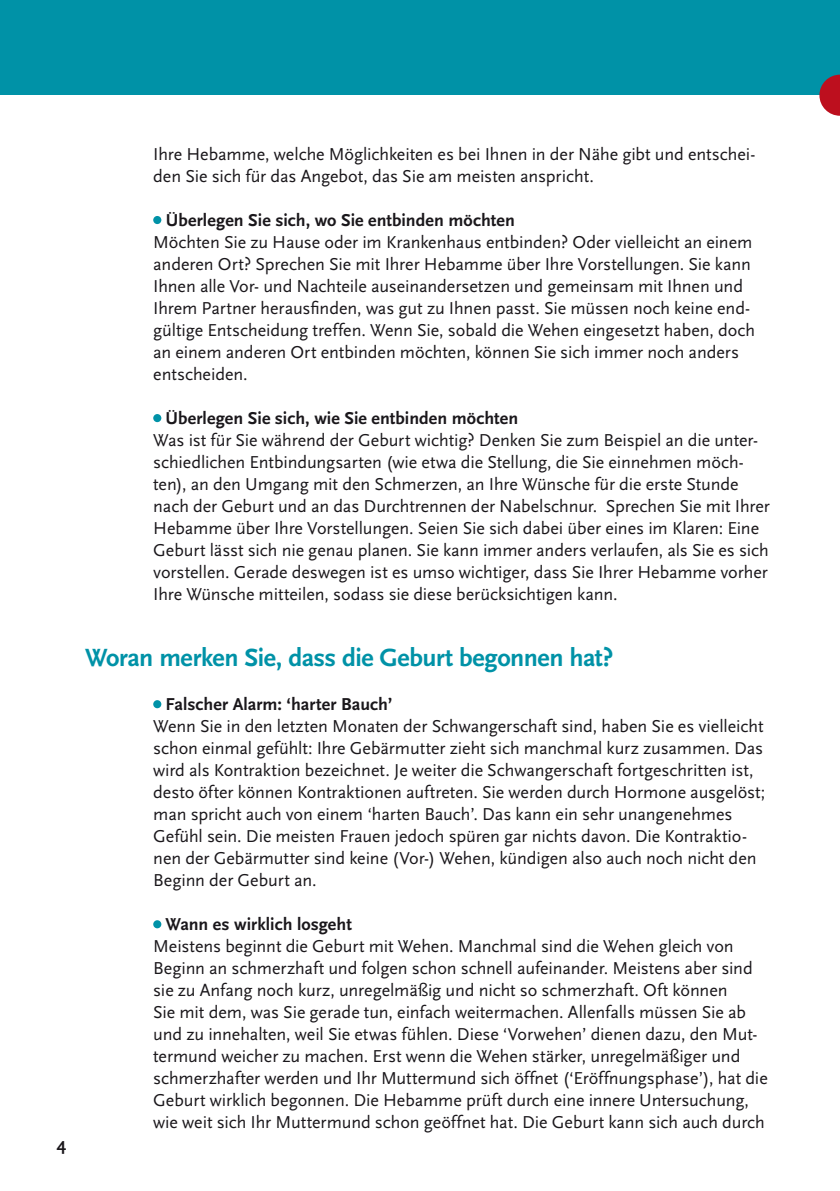
<style>
.page{position:relative;width:840px;height:1191px;background:#fff}
.page>*{position:absolute;margin:0;border:0;box-sizing:border-box;transform-origin:0 0}
.t1{font:700 26px "Scala Sans";letter-spacing:-.02em;color:#0092a7}
.t2{font:18px/22px "Scala Sans";letter-spacing:-.005em;color:#1a171b}
.t3{font:700 18px "Scala Sans";letter-spacing:.005em;color:#1a171b}
</style>
<div class="page">
<div style="left:0;top:0;width:839px;height:95px;background:#0092a7"></div>
<div style="left:153px;top:216px;width:8px;height:8px;background:#0092a7;border-radius:50%"></div>
<div style="left:153px;top:414px;width:8px;height:8px;background:#0092a7;border-radius:50%"></div>
<div style="left:153px;top:700px;width:8px;height:8px;background:#0092a7;border-radius:50%"></div>
<div style="left:153px;top:920px;width:8px;height:8px;background:#0092a7;border-radius:50%"></div>
<svg style="left:819px;top:75px;width:20px;height:41px"></svg>
<p class="t3" style="left:57px;top:1134px;width:11px">4</p>
<p class="t2" style="left:153px;top:143px;width:603px">Ihre Hebamme, welche Möglichkeiten es bei Ihnen in der Nähe gibt und entschei&shy;den Sie sich für das Angebot, das Sie am meisten anspricht.</p>
<p class="t3" style="left:166px;top:210px;width:350px">Überlegen Sie sich, wo Sie entbinden möchten</p>
<p class="t2" style="left:153px;top:231px;width:603px">Möchten Sie zu Hause oder im Krankenhaus entbinden? Oder vielleicht an einem anderen Ort? Sprechen Sie mit Ihrer Hebamme über Ihre Vorstellungen. Sie kann Ihnen alle Vor- und Nachteile auseinandersetzen und gemeinsam mit Ihnen und Ihrem Partner herausfinden, was gut zu Ihnen passt. Sie müssen noch keine end&shy;gültige Entscheidung treffen. Wenn Sie, sobald die Wehen eingesetzt haben, doch an einem anderen Ort entbinden möchten, können Sie sich immer noch anders entscheiden.</p>
<p class="t3" style="left:165px;top:408px;width:354px">Überlegen Sie sich, wie Sie entbinden möchten</p>
<p class="t2" style="left:153px;top:429px;width:618px">Was ist für Sie während der Geburt wichtig? Denken Sie zum Beispiel an die unter&shy;schiedlichen Entbindungsarten (wie etwa die Stellung, die Sie einnehmen möch&shy;ten), an den Umgang mit den Schmerzen, an Ihre Wünsche für die erste Stunde nach der Geburt und an das Durchtrennen der Nabelschnur. Sprechen Sie mit Ihrer Hebamme über Ihre Vorstellungen. Seien Sie sich dabei über eines im Klaren: Eine Geburt lässt sich nie genau planen. Sie kann immer anders verlaufen, als Sie es sich vorstellen. Gerade deswegen ist es umso wichtiger, dass Sie Ihrer Hebamme vorher Ihre Wünsche mitteilen, sodass sie diese berücksichtigen kann.</p>
<h1 class="t1" style="left:85px;top:644px;width:529px">Woran merken Sie, dass die Geburt begonnen hat?</h1>
<p class="t3" style="left:165px;top:694px;width:228px">Falscher Alarm: ‘harter Bauch’</p>
<p class="t2" style="left:153px;top:715px;width:613px">Wenn Sie in den letzten Monaten der Schwangerschaft sind, haben Sie es vielleicht schon einmal gefühlt: Ihre Gebärmutter zieht sich manchmal kurz zusammen. Das wird als Kontraktion bezeichnet. Je weiter die Schwangerschaft fortgeschritten ist, desto öfter können Kontraktionen auftreten. Sie werden durch Hormone ausgelöst; man spricht auch von einem ‘harten Bauch’. Das kann ein sehr unangenehmes Gefühl sein. Die meisten Frauen jedoch spüren gar nichts davon. Die Kontraktio&shy;nen der Gebärmutter sind keine (Vor-) Wehen, kündigen also auch noch nicht den Beginn der Geburt an.</p>
<p class="t3" style="left:165px;top:914px;width:188px">Wann es wirklich losgeht</p>
<p class="t2" style="left:153px;top:935px;width:615px">Meistens beginnt die Geburt mit Wehen. Manchmal sind die Wehen gleich von Beginn an schmerzhaft und folgen schon schnell aufeinander. Meistens aber sind sie zu Anfang noch kurz, unregelmäßig und nicht so schmerzhaft. Oft können<br>Sie mit dem, was Sie gerade tun, einfach weitermachen. Allenfalls müssen Sie ab und zu innehalten, weil Sie etwas fühlen. Diese ‘Vorwehen’ dienen dazu, den Mut&shy;termund weicher zu machen. Erst wenn die Wehen stärker, unregelmäßiger und schmerzhafter werden und Ihr Muttermund sich öffnet (‘Eröffnungsphase’), hat die Geburt wirklich begonnen. Die Hebamme prüft durch eine innere Untersuchung, wie weit sich Ihr Muttermund schon geöffnet hat. Die Geburt kann sich auch durch</p>
</div>
